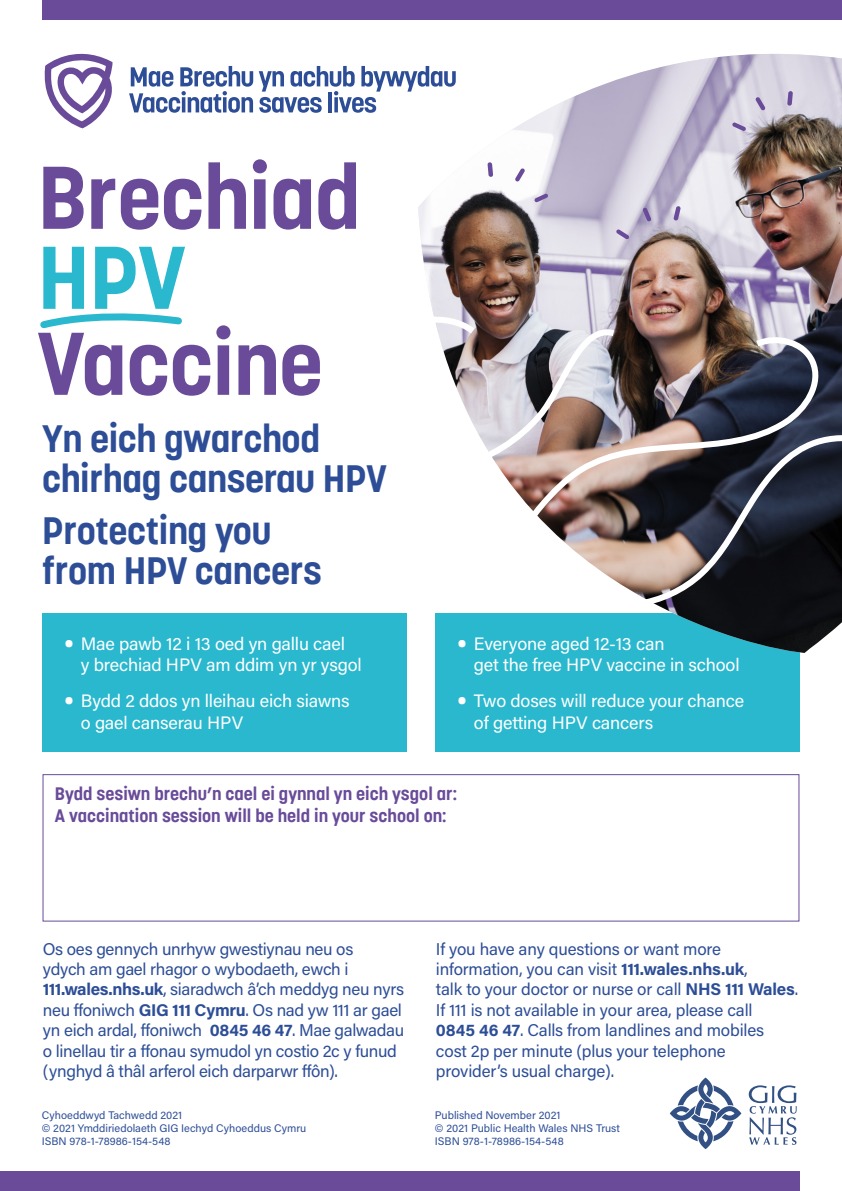
<style>
.page{position:relative;width:842px;height:1191px;background:#fff}
.page>*{position:absolute;margin:0;border:0;box-sizing:border-box;transform-origin:0 0}
.t1{font:700 88px "Korolev W01";letter-spacing:-.01em;color:#694b99}
.t2{font:700 88px "Korolev W01";color:#29b8ce}
.t3{font:700 38px/40px "Korolev W01";letter-spacing:-.01em;color:#2d4e97}
.t4{font:18px/21.6px "Acumin Pro";letter-spacing:-.01em;color:#fff}
.t5{font:700 18px/21.6px "Korolev W01";color:#694b99}
.t6{font:17px/20.4px "Acumin Pro";letter-spacing:-.015em;color:#2d4e97}
.t7{font:11px/13.2px "Acumin Pro";color:#2d4e97}
.s1{font-family:"Korolev W01";font-weight:700}
.s2{font-weight:700}
</style>
<div class="page">
<div style="left:43px;top:0;width:799px;height:20px;background:#694b99"></div>
<div style="left:0;top:1171px;width:799px;height:20px;background:#694b99"></div>
<svg style="left:670px;top:1077px;width:71px;height:72px"></svg>
<svg style="left:749px;top:1085px;width:48px;height:59px"></svg>
<svg style="left:129px;top:66px;width:124px;height:47px"></svg>
<svg style="left:259px;top:66px;width:159px;height:47px"></svg>
<svg style="left:44px;top:53px;width:69px;height:75px"></svg>
<div style="left:42px;top:613px;width:365px;height:138px;background:#29b8ce"></div>
<div style="left:435px;top:613px;width:365px;height:138px;background:#29b8ce"></div>
<img style="left:418px;top:54px;width:424px;height:599px">
<div style="left:43px;top:774px;width:756px;height:147px;border:1px solid #694b99"></div>
<svg style="left:487px;top:162px;width:6px;height:15px"></svg>
<svg style="left:515px;top:168px;width:10px;height:14px"></svg>
<svg style="left:534px;top:193px;width:14px;height:9px"></svg>
<svg style="left:787px;top:91px;width:6px;height:15px"></svg>
<svg style="left:755px;top:97px;width:10px;height:13px"></svg>
<svg style="left:732px;top:122px;width:14px;height:9px"></svg>
<svg style="left:673px;top:206px;width:8px;height:15px"></svg>
<svg style="left:642px;top:207px;width:9px;height:14px"></svg>
<svg style="left:616px;top:229px;width:13px;height:10px"></svg>
<svg style="left:418px;top:311px;width:203px;height:182px"></svg>
<img style="left:508px;top:335px;width:322px;height:249px">
<svg style="left:557px;top:429px;width:285px;height:186px;background:#615c5e"></svg>
<svg style="left:40px;top:313px;width:142px;height:16px"></svg>
<h1 class="t1" style="left:38px;top:144px;width:325px">Brechiad</h1>
<h1 class="t2" style="left:38px;top:224px;width:149px">HPV</h1>
<h1 class="t1" style="left:38px;top:310px;width:287px">Vaccine</h1>
<h2 class="t3" style="left:42px;top:418px;width:346px">Yn eich gwarchod chirhag canserau HPV</h2>
<h2 class="t3" style="left:42px;top:509px;width:281px">Protecting you from HPV cancers</h2>
<p class="t4" style="left:81px;top:632px;width:282px;text-indent:-16px"><span class="s1">•</span> Mae pawb 12 i 13 oed yn gallu cael<br>y brechiad HPV am ddim yn yr ysgol</p>
<p class="t4" style="left:81px;top:689px;width:270px;text-indent:-16px"><span class="s1">•</span> Bydd 2 ddos yn lleihau eich siawns o gael canserau HPV</p>
<p class="t4" style="left:474px;top:632px;width:267px;text-indent:-16px"><span class="s1">•</span> Everyone aged 12-13 can<br>get the free HPV vaccine in school</p>
<p class="t4" style="left:474px;top:689px;width:272px;text-indent:-16px"><span class="s1">•</span> Two doses will reduce your chance of getting HPV cancers</p>
<p class="t5" style="left:55px;top:782px;width:404px">Bydd sesiwn brechu’n cael ei gynnal yn eich ysgol ar:<br>A vaccination session will be held in your school on:</p>
<p class="t6" style="left:43px;top:937px;width:363px">Os oes gennych unrhyw gwestiynau neu os<br>ydych am gael rhagor o wybodaeth, ewch i <span class="s2">111.wales.nhs.uk</span>, siaradwch â’ch meddyg neu nyrs neu ffoniwch <span class="s2">GIG 111 Cymru</span>. Os nad yw 111 ar gael yn eich ardal, ffoniwch <span class="s2">0845 46 47</span>. Mae galwadau o linellau tir a ffonau symudol yn costio 2c y funud (ynghyd â thâl arferol eich darparwr ffôn).</p>
<p class="t6" style="left:436px;top:937px;width:364px">If you have any questions or want more information, you can visit <span class="s2">111.wales.nhs.uk</span>,<br>talk to your doctor or nurse or call <span class="s2">NHS 111 Wales</span>.<br>If 111 is not available in your area, please call<br><span class="s2">0845 46 47</span>. Calls from landlines and mobiles cost 2p per minute (plus your telephone provider’s usual charge).</p>
<p class="t7" style="left:42px;top:1107px;width:266px">Cyhoeddwyd Tachwedd 2021<br>© 2021 Ymddiriedolaeth GIG Iechyd Cyhoeddus Cymru<br>ISBN 978-1-78986-154-548</p>
<p class="t7" style="left:435px;top:1107px;width:186px">Published November 2021<br>© 2021 Public Health Wales NHS Trust<br>ISBN 978-1-78986-154-548</p>
</div>
